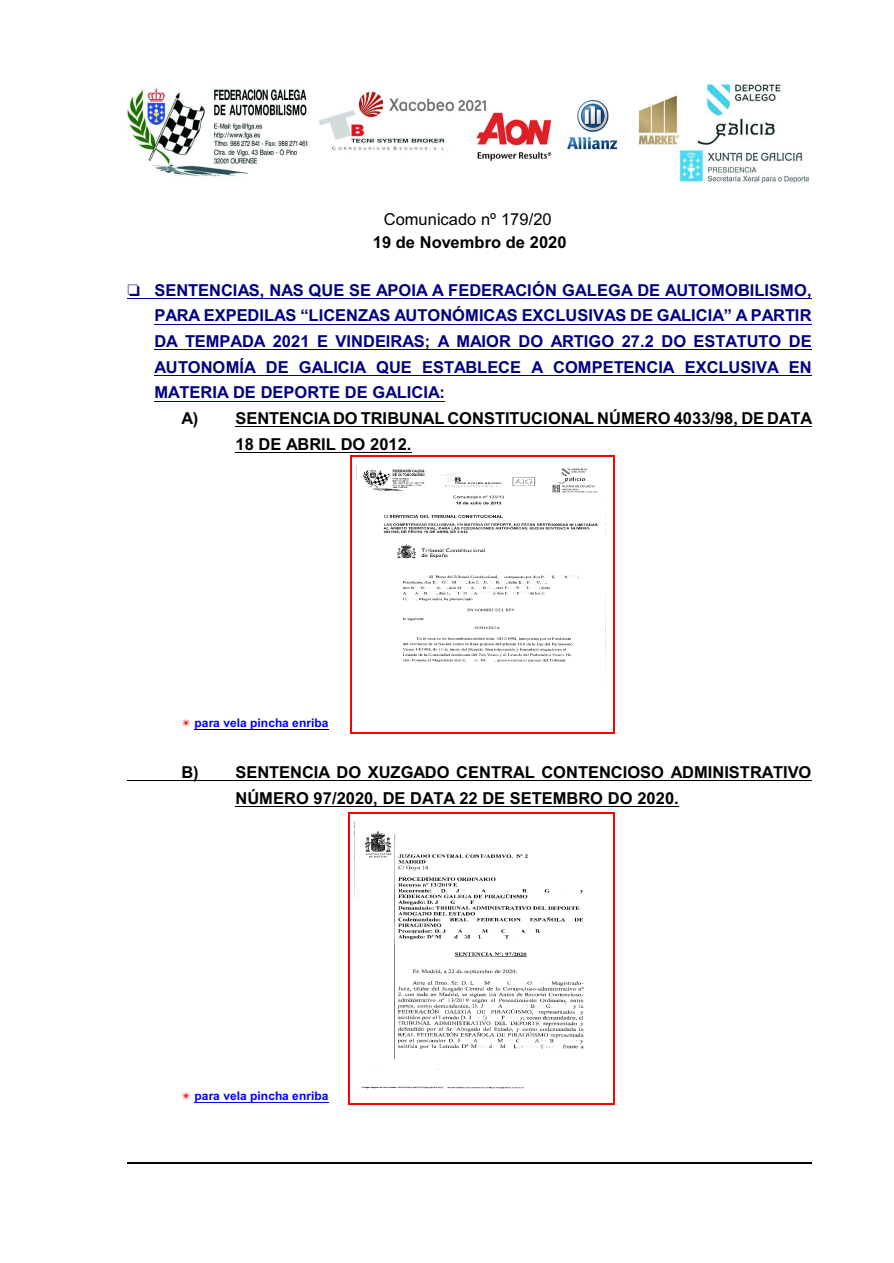
<style>
.page{position:relative;width:894px;height:1263px;background:#fff}
.page>*{position:absolute;margin:0;border:0;box-sizing:border-box;transform-origin:0 0}
.t1{font:700 16.5px/25.7px "Arial";color:#000080;text-align:justify}
.t2{font:700 16.5px/25.5px "Arial";color:#000}
.t3{font:16.5px "Arial";letter-spacing:.005em;color:#000}
.t4{font:700 12px "Arial";letter-spacing:.01em;color:#00f}
.s1{color:#f00}
</style>
<div class="page">
<img style="left:127px;top:84px;width:682px;height:99px">
<img style="left:363px;top:468px;width:236px;height:194px">
<img style="left:354px;top:821px;width:230px;height:268px">
<hr style="left:350px;top:456px;width:1px;height:277px;background:#f00">
<hr style="left:614px;top:456px;width:1px;height:277px;background:#f00">
<hr style="left:350px;top:456px;width:265px;height:1px;background:#f00">
<hr style="left:350px;top:732px;width:265px;height:1px;background:#f00">
<hr style="left:348px;top:812px;width:1px;height:293px;background:#f00">
<hr style="left:614px;top:812px;width:1px;height:293px;background:#f00">
<hr style="left:348px;top:812px;width:267px;height:2px;background:#f00">
<hr style="left:348px;top:1104px;width:267px;height:1px;background:#f00">
<hr style="left:127px;top:298px;width:685px;height:1px;background:#000080">
<hr style="left:154px;top:324px;width:658px;height:1px;background:#000080">
<hr style="left:154px;top:349px;width:658px;height:1px;background:#000080">
<hr style="left:154px;top:375px;width:658px;height:1px;background:#000080">
<hr style="left:154px;top:401px;width:291px;height:1px;background:#000080">
<hr style="left:235px;top:426px;width:577px;height:1px;background:#000">
<hr style="left:235px;top:452px;width:176px;height:1px;background:#000">
<hr style="left:195px;top:729px;width:134px;height:1px;background:#000">
<hr style="left:127px;top:780px;width:685px;height:1px;background:#000">
<hr style="left:235px;top:806px;width:444px;height:1px;background:#000">
<hr style="left:195px;top:1102px;width:134px;height:1px;background:#00f">
<hr style="left:127px;top:1162px;width:685px;height:1px;background:#000">
<p class="t3" style="left:384px;top:213px;width:169px">Comunicado nº 179/20</p>
<p class="t2" style="left:373px;top:231px;width:195px">19 de Novembro de 2020</p>
<p class="t1" style="left:154px;top:279px;width:659px">SENTENCIAS, NAS QUE SE APOIA A FEDERACIÓN GALEGA DE AUTOMOBILISMO, PARA EXPEDILAS “LICENZAS AUTONÓMICAS EXCLUSIVAS DE GALICIA” A PARTIR DA TEMPADA 2021 E VINDEIRAS; A MAIOR DO ARTIGO 27.2 DO ESTATUTO DE AUTONOMÍA DE GALICIA QUE ESTABLECE A COMPETENCIA EXCLUSIVA EN MATERIA DE DEPORTE DE GALICIA:</p>
<p class="t2" style="left:235px;top:407px;width:578px;text-indent:-54px">A) SENTENCIA DO TRIBUNAL CONSTITUCIONAL NÚMERO 4033/98, DE DATA<br>18 DE ABRIL DO 2012.</p>
<p class="t4" style="left:181px;top:718px;width:149px"><span class="s1">◆</span> para vela pincha enriba</p>
<p class="t2" style="left:235px;top:761px;width:578px;text-indent:-54px">B) SENTENCIA DO XUZGADO CENTRAL CONTENCIOSO ADMINISTRATIVO<br>NÚMERO 97/2020, DE DATA 22 DE SETEMBRO DO 2020.</p>
<p class="t4" style="left:181px;top:1091px;width:149px"><span class="s1">◆</span> para vela pincha enriba</p>
</div>
